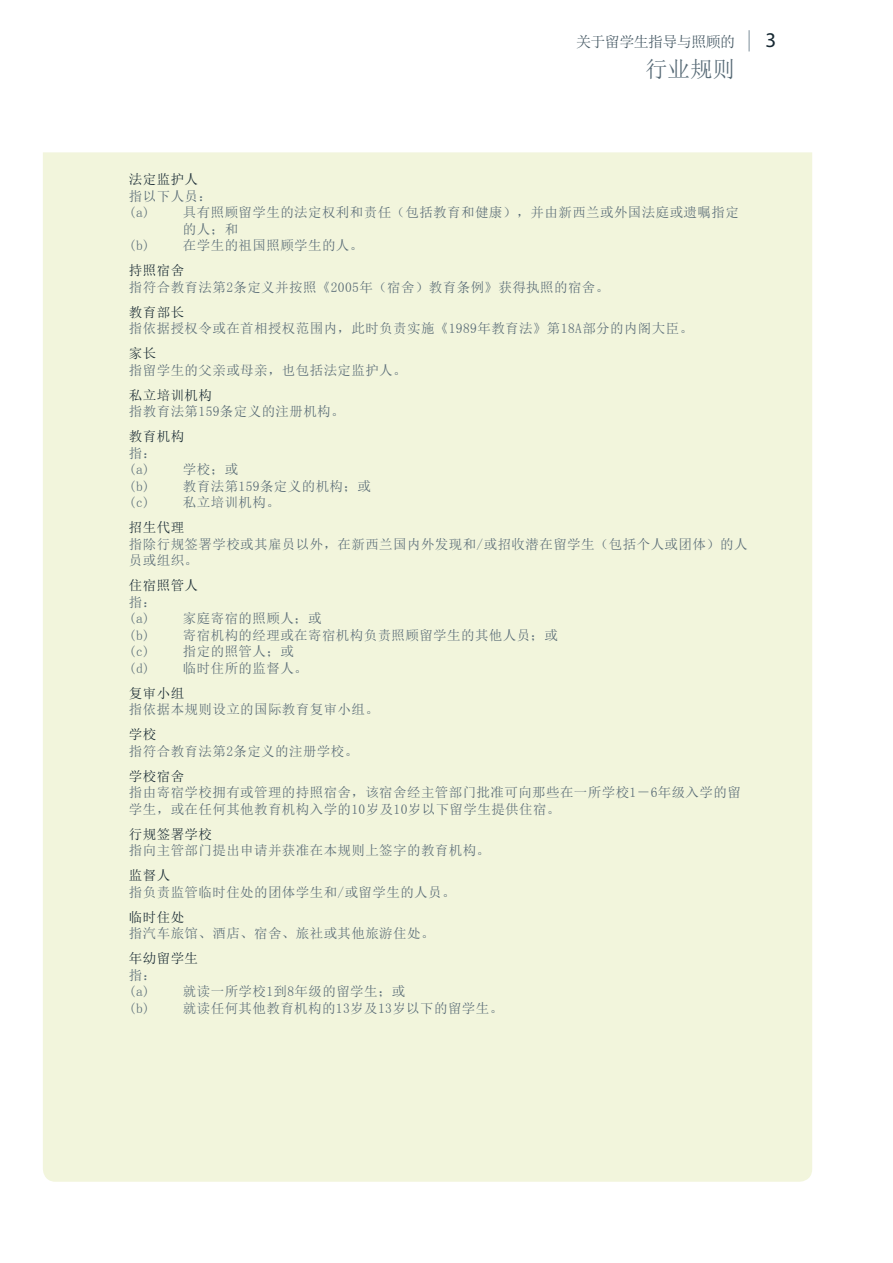
<style>
.page{position:relative;width:893px;height:1263px;background:#fff}
.page>*{position:absolute;margin:0;border:0;box-sizing:border-box;transform-origin:0 0}
.t1{font:22.5px "Sim Sun";color:#566975}
.t2{font:21px "Myriad Pro";color:#152731}
.t3{font:15px "Sim Sun";letter-spacing:-.04em;color:#425561}
.t4{font:13.5px/16.5px "Sim Sun";letter-spacing:.03em;color:#566975}
.t5{font:13.5px "Sim Sun";letter-spacing:.03em;color:#152731}
</style>
<div class="page">
<svg style="left:749px;top:30px;width:1px;height:21px"></svg>
<div style="left:43px;top:152px;width:769px;height:1030px;background:#f2f5dc"></div>
<p class="t3" style="left:576px;top:34px;width:160px">关于留学生指导与照顾的</p>
<h1 class="t1" style="left:645px;top:57px;width:91px">行业规则</h1>
<h2 class="t2" style="left:766px;top:27px;width:12px">3</h2>
<p class="t5" style="left:129px;top:172px;width:71px">法定监护人</p>
<p class="t4" style="left:129px;top:187px;width:85px">指以下人员：(a)</p>
<p class="t4" style="left:183px;top:204px;width:557px">具有照顾留学生的法定权利和责任（包括教育和健康），并由新西兰或外国法庭或遗嘱指定的人；和</p>
<p class="t4" style="left:129px;top:237px;width:23px">(b)</p>
<p class="t4" style="left:183px;top:237px;width:182px">在学生的祖国照顾学生的人。</p>
<p class="t5" style="left:129px;top:263px;width:57px">持照宿舍</p>
<p class="t4" style="left:129px;top:278px;width:482px">指符合教育法第2条定义并按照《2005年（宿舍）教育条例》获得执照的宿舍。</p>
<p class="t5" style="left:129px;top:305px;width:57px">教育部长</p>
<p class="t4" style="left:129px;top:320px;width:566px">指依据授权令或在首相授权范围内，此时负责实施《1989年教育法》第18A部分的内阁大臣。</p>
<p class="t5" style="left:129px;top:346px;width:29px">家长</p>
<p class="t4" style="left:129px;top:361px;width:279px">指留学生的父亲或母亲，也包括法定监护人。</p>
<p class="t5" style="left:129px;top:388px;width:85px">私立培训机构</p>
<p class="t4" style="left:129px;top:403px;width:217px">指教育法第159条定义的注册机构。</p>
<p class="t5" style="left:129px;top:429px;width:57px">教育机构</p>
<p class="t4" style="left:129px;top:444px;width:29px">指：(a)</p>
<p class="t4" style="left:183px;top:461px;width:57px">学校；或</p>
<p class="t4" style="left:129px;top:477px;width:23px">(b)</p>
<p class="t4" style="left:183px;top:477px;width:189px">教育法第159条定义的机构；或</p>
<p class="t4" style="left:129px;top:494px;width:23px">(c)</p>
<p class="t4" style="left:183px;top:494px;width:98px">私立培训机构。</p>
<p class="t5" style="left:129px;top:520px;width:57px">招生代理</p>
<p class="t4" style="left:129px;top:535px;width:620px">指除行规签署学校或其雇员以外，在新西兰国内外发现和/或招收潜在留学生（包括个人或团体）的人员或组织。</p>
<p class="t5" style="left:129px;top:578px;width:71px">住宿照管人</p>
<p class="t4" style="left:129px;top:593px;width:29px">指：(a)</p>
<p class="t4" style="left:183px;top:610px;width:140px">家庭寄宿的照顾人；或</p>
<p class="t4" style="left:129px;top:626px;width:23px">(b)</p>
<p class="t4" style="left:183px;top:626px;width:377px">寄宿机构的经理或在寄宿机构负责照顾留学生的其他人员；或</p>
<p class="t4" style="left:129px;top:643px;width:23px">(c)</p>
<p class="t4" style="left:183px;top:643px;width:112px">指定的照管人；或</p>
<p class="t4" style="left:129px;top:659px;width:23px">(d)</p>
<p class="t4" style="left:183px;top:659px;width:126px">临时住所的监督人。</p>
<p class="t5" style="left:129px;top:686px;width:57px">复审小组</p>
<p class="t4" style="left:129px;top:701px;width:251px">指依据本规则设立的国际教育复审小组。</p>
<p class="t5" style="left:129px;top:727px;width:29px">学校</p>
<p class="t4" style="left:129px;top:742px;width:231px">指符合教育法第2条定义的注册学校。</p>
<p class="t5" style="left:129px;top:769px;width:57px">学校宿舍</p>
<p class="t4" style="left:129px;top:784px;width:613px">指由寄宿学校拥有或管理的持照宿舍，该宿舍经主管部门批准可向那些在一所学校1－6年级入学的留学生，或在任何其他教育机构入学的10岁及10岁以下留学生提供住宿。</p>
<p class="t5" style="left:129px;top:827px;width:85px">行规签署学校</p>
<p class="t4" style="left:129px;top:842px;width:363px">指向主管部门提出申请并获准在本规则上签字的教育机构。</p>
<p class="t5" style="left:129px;top:868px;width:43px">监督人</p>
<p class="t4" style="left:129px;top:883px;width:328px">指负责监管临时住处的团体学生和/或留学生的人员。</p>
<p class="t5" style="left:129px;top:910px;width:57px">临时住处</p>
<p class="t4" style="left:129px;top:925px;width:307px">指汽车旅馆、酒店、宿舍、旅社或其他旅游住处。</p>
<p class="t5" style="left:129px;top:951px;width:71px">年幼留学生</p>
<p class="t4" style="left:129px;top:966px;width:29px">指：(a)</p>
<p class="t4" style="left:183px;top:983px;width:224px">就读一所学校1到8年级的留学生；或</p>
<p class="t4" style="left:129px;top:999px;width:23px">(b)</p>
<p class="t4" style="left:183px;top:999px;width:322px">就读任何其他教育机构的13岁及13岁以下的留学生。</p>
</div>
